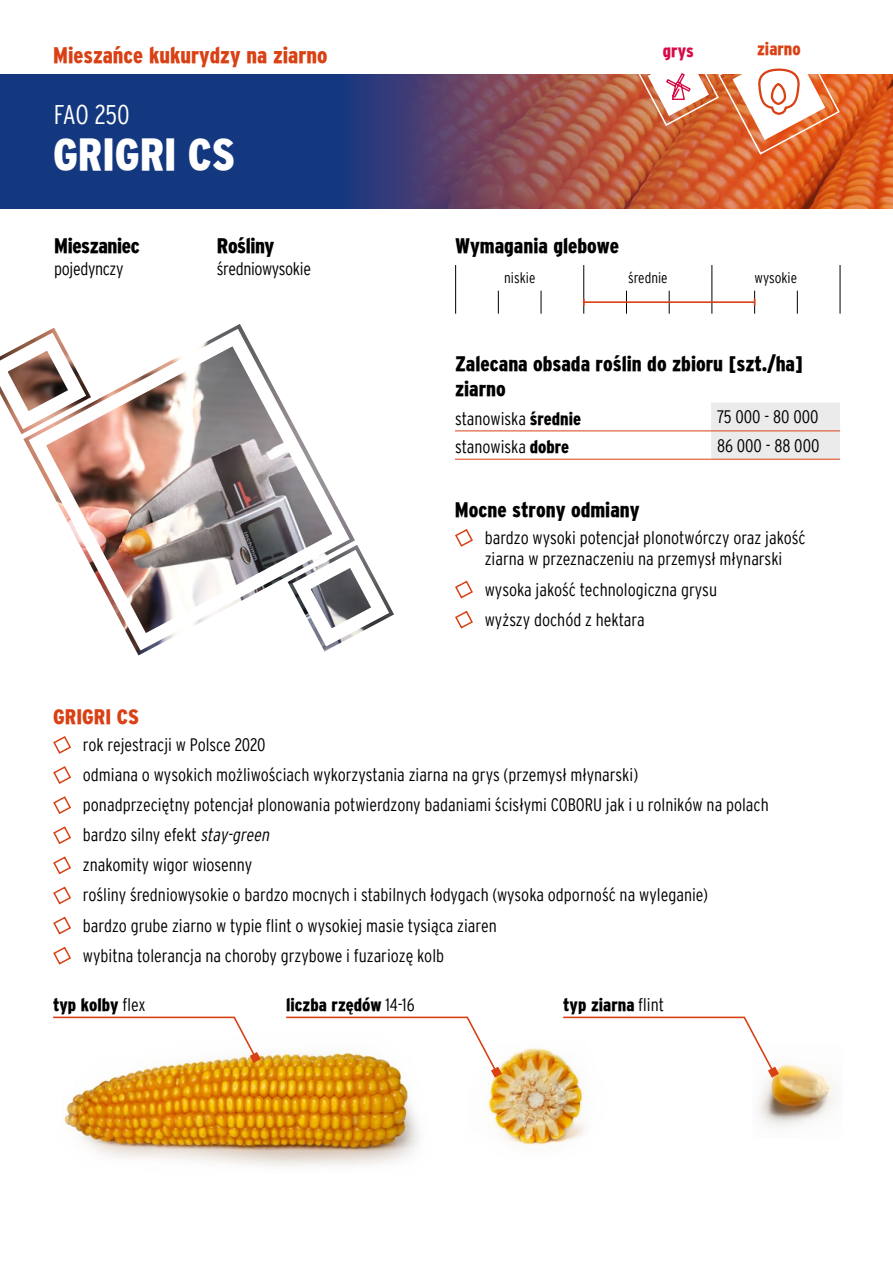
<style>
.page{position:relative;width:893px;height:1263px;background:#fff}
.page>*{position:absolute;margin:0;border:0;box-sizing:border-box;transform-origin:0 0}
.t1{font:900 condensed 45px "Interstate";letter-spacing:-.005em;color:#fff}
.t2{font:300 condensed 27px "Interstate";letter-spacing:-.015em;color:#fff}
.t3{font:900 condensed 22.5px "Interstate";color:#d94115}
.t4{font:900 condensed 21px/25.2px "Interstate";color:#000}
.t5{font:900 condensed 21px "Interstate";letter-spacing:-.02em;color:#000}
.t6{font:900 condensed 21px "Interstate";color:#d94115}
.t7{font:300 condensed 18px/30.2px "Interstate";color:#000}
.t8{font:900 condensed 18px "Interstate";color:#000}
.t9{font:300 condensed 18px "Interstate";letter-spacing:-.02em;color:#000}
.t10{font:900 condensed 18px "Interstate";color:#d94115}
.t11{font:900 condensed 18px "Interstate";color:#d60b46}
.t12{font:300 condensed 15px "Interstate";color:#000}
.s1{font-weight:900}
.s2{font-style:italic}
.s3{font-weight:300}
</style>
<div class="page">
<div style="left:0;top:75px;width:384px;height:133px;background:#14387f"></div>
<img style="left:384px;top:75px;width:509px;height:133px">
<img style="left:64px;top:1053px;width:355px;height:113px">
<img style="left:488px;top:1048px;width:97px;height:104px">
<img style="left:759px;top:1064px;width:78px;height:63px">
<svg style="left:562px;top:1016px;width:217px;height:62px"></svg>
<svg style="left:285px;top:1016px;width:217px;height:62px"></svg>
<svg style="left:53px;top:1016px;width:208px;height:47px"></svg>
<svg style="left:637px;top:68px;width:204px;height:88px"></svg>
<img style="left:20px;top:324px;width:338px;height:331px">
<svg style="left:0;top:335px;width:84px;height:92px"></svg>
<div style="left:295px;top:552px;width:92px;height:92px;border:13px solid #fff;border-radius:27px"></div>
<hr style="left:455px;top:265px;width:1px;height:49px;background:#000">
<hr style="left:583px;top:265px;width:1px;height:49px;background:#000">
<svg style="left:541px;top:291px;width:1px;height:23px"></svg>
<svg style="left:669px;top:291px;width:1px;height:23px"></svg>
<svg style="left:797px;top:291px;width:1px;height:23px"></svg>
<svg style="left:498px;top:291px;width:1px;height:23px"></svg>
<svg style="left:626px;top:291px;width:1px;height:23px"></svg>
<hr style="left:712px;top:265px;width:1px;height:49px;background:#000">
<hr style="left:840px;top:265px;width:1px;height:49px;background:#000">
<hr style="left:584px;top:301px;width:171px;height:2px;background:#d94115">
<svg style="left:583px;top:299px;width:2px;height:7px"></svg>
<svg style="left:754px;top:291px;width:1px;height:23px"></svg>
<svg style="left:455px;top:529px;width:18px;height:18px"></svg>
<svg style="left:455px;top:580px;width:18px;height:19px"></svg>
<svg style="left:455px;top:610px;width:18px;height:19px"></svg>
<svg style="left:53px;top:736px;width:18px;height:18px"></svg>
<svg style="left:53px;top:766px;width:18px;height:18px"></svg>
<svg style="left:53px;top:796px;width:18px;height:18px"></svg>
<svg style="left:53px;top:826px;width:18px;height:19px"></svg>
<svg style="left:53px;top:856px;width:18px;height:19px"></svg>
<svg style="left:53px;top:886px;width:18px;height:19px"></svg>
<svg style="left:53px;top:916px;width:18px;height:19px"></svg>
<svg style="left:53px;top:946px;width:18px;height:19px"></svg>
<div style="left:711px;top:403px;width:129px;height:56px;background:#ecebec"></div>
<hr style="left:455px;top:430px;width:256px;height:1px;background:#d94115">
<hr style="left:711px;top:430px;width:129px;height:1px;background:#d94115">
<hr style="left:455px;top:459px;width:256px;height:1px;background:#d94115">
<hr style="left:711px;top:459px;width:129px;height:1px;background:#d94115">
<p class="t3" style="left:53px;top:42px;width:276px">Mieszańce kukurydzy na ziarno</p>
<p class="t10" style="left:757px;top:38px;width:45px">ziarno</p>
<h2 class="t2" style="left:54px;top:99px;width:77px">FAO 250</h2>
<h1 class="t1" style="left:53px;top:129px;width:184px">GRIGRI CS</h1>
<p class="t11" style="left:663px;top:40px;width:32px">grys</p>
<p class="t5" style="left:54px;top:233px;width:87px">Mieszaniec</p>
<p class="t9" style="left:54px;top:258px;width:71px">pojedynczy</p>
<p class="t5" style="left:217px;top:233px;width:59px">Rośliny</p>
<p class="t9" style="left:217px;top:258px;width:96px">średniowysokie</p>
<p class="t4" style="left:455px;top:233px;width:166px">Wymagania glebowe</p>
<p class="t12" style="left:504px;top:269px;width:33px">niskie</p>
<p class="t12" style="left:628px;top:269px;width:41px">średnie</p>
<p class="t12" style="left:755px;top:269px;width:44px">wysokie</p>
<p class="t4" style="left:455px;top:351px;width:349px">Zalecana obsada roślin do zbioru [szt./ha] ziarno</p>
<p class="t7" style="left:455px;top:403px;width:128px">stanowiska <span class="s1">średnie</span></p>
<p class="t7" style="left:717px;top:402px;width:103px">75 000 - 80 000</p>
<p class="t7" style="left:455px;top:432px;width:116px">stanowiska <span class="s1">dobre</span></p>
<p class="t7" style="left:717px;top:430px;width:104px">86 000 - 88 000</p>
<p class="t4" style="left:455px;top:497px;width:186px">Mocne strony odmiany</p>
<p class="t7" style="left:485px;top:526px;width:322px;line-height:21.6px">bardzo wysoki potencjał plonotwórczy oraz jakość ziarna w przeznaczeniu na przemysł młynarski</p>
<p class="t7" style="left:485px;top:574px;width:234px">wysoka jakość technologiczna grysu wyższy dochód z hektara</p>
<p class="t6" style="left:53px;top:704px;width:87px">GRIGRI CS</p>
<p class="t7" style="left:83px;top:729px;width:687px">rok rejestracji w Polsce 2020<br>odmiana o wysokich możliwościach wykorzystania ziarna na grys (przemysł młynarski)<br>ponadprzeciętny potencjał plonowania potwierdzony badaniami ścisłymi COBORU jak i u rolników na polach bardzo silny efekt <span class="s2">stay-green<br></span>znakomity wigor wiosenny<br>rośliny średniowysokie o bardzo mocnych i stabilnych łodygach (wysoka odporność na wyleganie)<br>bardzo grube ziarno w typie flint o wysokiej masie tysiąca ziaren<br>wybitna tolerancja na choroby grzybowe i fuzariozę kolb</p>
<p class="t8" style="left:53px;top:995px;width:94px">typ kolby <span class="s3">flex</span></p>
<p class="t8" style="left:286px;top:995px;width:130px">liczba rzędów <span class="s3">14-16</span></p>
<p class="t8" style="left:563px;top:995px;width:102px">typ ziarna <span class="s3">flint</span></p>
</div>
